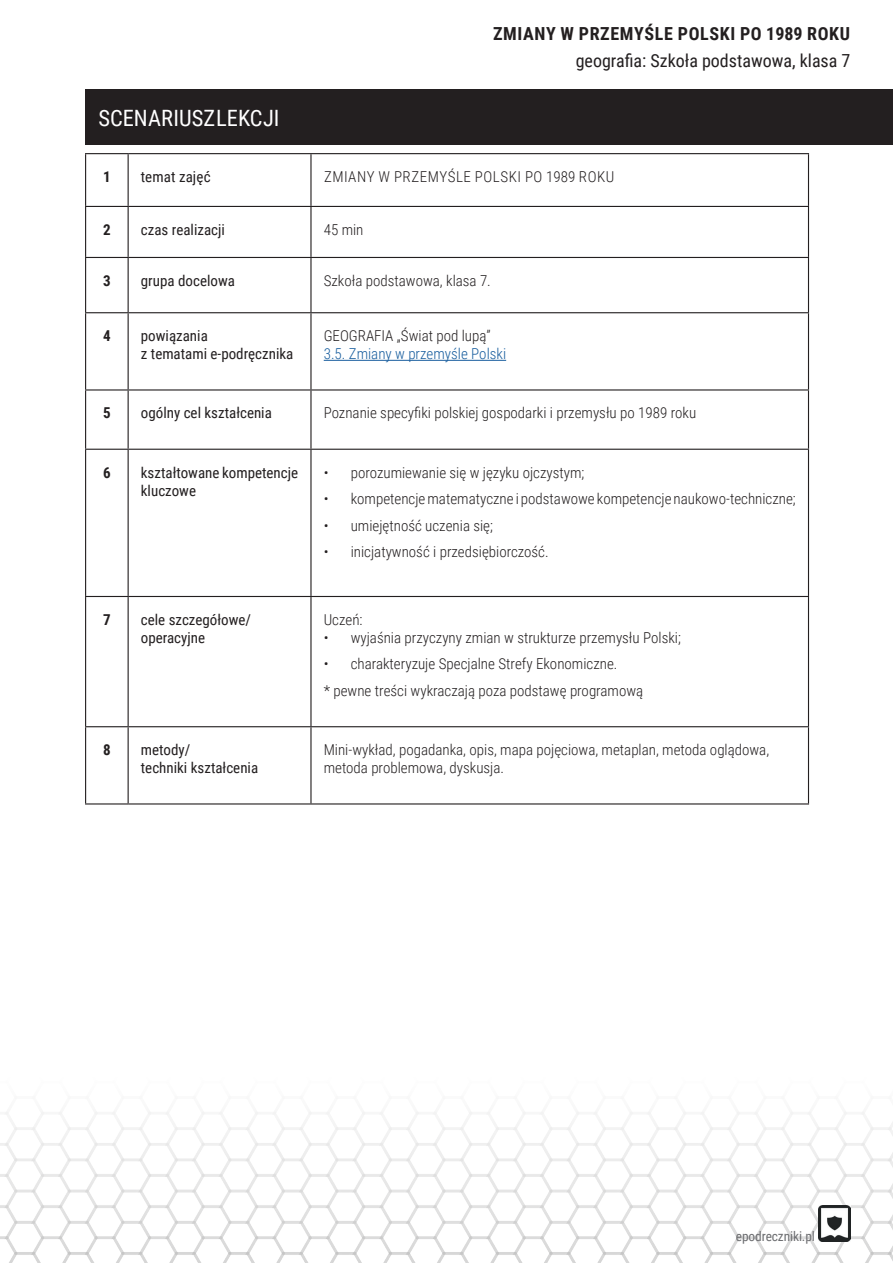
<style>
.page{position:relative;width:893px;height:1263px;background:#fff}
.page>*{position:absolute;margin:0;border:0;box-sizing:border-box;transform-origin:0 0}
.t1{font:22.5px "Roboto Condensed";letter-spacing:.005em;color:#fff}
.t2{font:18px "Roboto Condensed";color:#231f20}
.t3{font:700 18px "Roboto Condensed";letter-spacing:.035em;color:#231f20}
.t4{font:300 15px/26.5px "Roboto Condensed";color:#231f20}
.t5{font:15px/18px "Roboto Condensed";color:#231f20}
.t6{font:300 15px "Roboto Condensed";letter-spacing:.035em;color:#231f20}
.t7{font:300 15px "Roboto Condensed";color:#175d9e}
.t8{font:700 15px "Roboto Condensed";color:#231f20}
.t9{font:13.5px "Roboto Condensed";letter-spacing:-.01em;color:#6c6d70}
</style>
<div class="page">
<svg style="left:86px;top:154px;width:722px;height:649px"></svg>
<hr style="left:85px;top:153px;width:43px;height:1px;background:#231f20">
<hr style="left:85px;top:154px;width:1px;height:52px;background:#231f20">
<hr style="left:128px;top:153px;width:183px;height:1px;background:#231f20">
<hr style="left:128px;top:154px;width:1px;height:52px;background:#231f20">
<hr style="left:311px;top:153px;width:498px;height:1px;background:#231f20">
<hr style="left:310px;top:154px;width:2px;height:52px;background:#231f20">
<hr style="left:808px;top:154px;width:1px;height:52px;background:#231f20">
<hr style="left:85px;top:206px;width:43px;height:1px;background:#231f20">
<hr style="left:85px;top:207px;width:1px;height:50px;background:#231f20">
<hr style="left:128px;top:206px;width:183px;height:1px;background:#231f20">
<hr style="left:128px;top:207px;width:1px;height:50px;background:#231f20">
<hr style="left:311px;top:206px;width:498px;height:1px;background:#231f20">
<hr style="left:310px;top:207px;width:2px;height:50px;background:#231f20">
<hr style="left:808px;top:207px;width:1px;height:50px;background:#231f20">
<hr style="left:85px;top:257px;width:43px;height:1px;background:#231f20">
<hr style="left:85px;top:258px;width:1px;height:54px;background:#231f20">
<hr style="left:128px;top:257px;width:183px;height:1px;background:#231f20">
<hr style="left:128px;top:258px;width:1px;height:54px;background:#231f20">
<hr style="left:311px;top:257px;width:498px;height:1px;background:#231f20">
<hr style="left:310px;top:258px;width:2px;height:54px;background:#231f20">
<hr style="left:808px;top:258px;width:1px;height:54px;background:#231f20">
<hr style="left:85px;top:312px;width:43px;height:1px;background:#231f20">
<hr style="left:85px;top:313px;width:1px;height:76px;background:#231f20">
<hr style="left:128px;top:312px;width:183px;height:1px;background:#231f20">
<hr style="left:128px;top:313px;width:1px;height:76px;background:#231f20">
<hr style="left:311px;top:312px;width:498px;height:1px;background:#231f20">
<hr style="left:310px;top:313px;width:2px;height:76px;background:#231f20">
<hr style="left:808px;top:313px;width:1px;height:76px;background:#231f20">
<hr style="left:85px;top:389px;width:43px;height:1px;background:#231f20">
<hr style="left:85px;top:391px;width:1px;height:58px;background:#231f20">
<hr style="left:128px;top:389px;width:183px;height:1px;background:#231f20">
<hr style="left:128px;top:391px;width:1px;height:58px;background:#231f20">
<hr style="left:311px;top:389px;width:498px;height:1px;background:#231f20">
<hr style="left:310px;top:391px;width:2px;height:58px;background:#231f20">
<hr style="left:808px;top:391px;width:1px;height:58px;background:#231f20">
<hr style="left:85px;top:449px;width:43px;height:1px;background:#231f20">
<hr style="left:85px;top:450px;width:1px;height:146px;background:#231f20">
<hr style="left:128px;top:449px;width:183px;height:1px;background:#231f20">
<hr style="left:128px;top:450px;width:1px;height:146px;background:#231f20">
<hr style="left:311px;top:449px;width:498px;height:1px;background:#231f20">
<hr style="left:310px;top:450px;width:2px;height:146px;background:#231f20">
<hr style="left:808px;top:450px;width:1px;height:146px;background:#231f20">
<hr style="left:85px;top:596px;width:43px;height:1px;background:#231f20">
<hr style="left:85px;top:597px;width:1px;height:129px;background:#231f20">
<hr style="left:128px;top:596px;width:183px;height:1px;background:#231f20">
<hr style="left:128px;top:597px;width:1px;height:129px;background:#231f20">
<hr style="left:311px;top:596px;width:498px;height:1px;background:#231f20">
<hr style="left:310px;top:597px;width:2px;height:129px;background:#231f20">
<hr style="left:808px;top:597px;width:1px;height:129px;background:#231f20">
<hr style="left:85px;top:726px;width:43px;height:1px;background:#231f20">
<hr style="left:85px;top:727px;width:1px;height:76px;background:#231f20">
<hr style="left:128px;top:726px;width:183px;height:1px;background:#231f20">
<hr style="left:128px;top:727px;width:1px;height:76px;background:#231f20">
<hr style="left:311px;top:726px;width:498px;height:1px;background:#231f20">
<hr style="left:310px;top:727px;width:2px;height:76px;background:#231f20">
<hr style="left:808px;top:727px;width:1px;height:76px;background:#231f20">
<hr style="left:85px;top:803px;width:43px;height:1px;background:#231f20">
<hr style="left:128px;top:803px;width:183px;height:1px;background:#231f20">
<hr style="left:311px;top:803px;width:498px;height:1px;background:#231f20">
<hr style="left:324px;top:360px;width:182px;height:1px;background:#175d9e">
<img style="left:0;top:1112px;width:893px;height:151px">
<div style="left:85px;top:89px;width:808px;height:56px;background:#231f20"></div>
<img style="left:819px;top:1205px;width:31px;height:37px">
<p class="t3" style="left:493px;top:21px;width:359px">ZMIANY W PRZEMYŚLE POLSKI PO 1989 ROKU</p>
<h1 class="t1" style="left:98px;top:103px;width:183px">SCENARIUSZ LEKCJI</h1>
<p class="t2" style="left:576px;top:48px;width:276px">geografia: Szkoła podstawowa, klasa 7</p>
<p class="t8" style="left:103px;top:166px;width:9px">1</p>
<p class="t5" style="left:141px;top:167px;width:71px">temat zajęć</p>
<p class="t6" style="left:324px;top:166px;width:292px">ZMIANY W PRZEMYŚLE POLSKI PO 1989 ROKU</p>
<p class="t8" style="left:103px;top:219px;width:9px">2</p>
<p class="t5" style="left:141px;top:220px;width:86px">czas realizacji</p>
<p class="t4" style="left:324px;top:216px;width:41px">45 min</p>
<p class="t8" style="left:103px;top:270px;width:9px">3</p>
<p class="t5" style="left:141px;top:271px;width:96px">grupa docelowa</p>
<p class="t4" style="left:324px;top:267px;width:169px">Szkoła podstawowa, klasa 7.</p>
<p class="t8" style="left:103px;top:325px;width:9px">4</p>
<p class="t5" style="left:141px;top:326px;width:154px">powiązania<br>z tematami e-podręcznika</p>
<p class="t4" style="left:324px;top:322px;width:169px">GEOGRAFIA „Świat pod lupą”</p>
<p class="t7" style="left:324px;top:343px;width:184px">3.5. Zmiany w przemyśle Polski</p>
<p class="t8" style="left:103px;top:403px;width:9px">5</p>
<p class="t5" style="left:141px;top:404px;width:133px">ogólny cel kształcenia</p>
<p class="t4" style="left:324px;top:399px;width:374px">Poznanie specyfiki polskiej gospodarki i przemysłu po 1989 roku</p>
<p class="t8" style="left:103px;top:462px;width:9px">6</p>
<p class="t5" style="left:141px;top:463px;width:159px">kształtowane kompetencje kluczowe</p>
<p class="t4" style="left:324px;top:458px;width:262px">• porozumiewanie się w języku ojczystym;</p>
<p class="t4" style="left:324px;top:485px;width:473px">• kompetencje matematyczne i podstawowe kompetencje naukowo-techniczne;</p>
<p class="t4" style="left:324px;top:511px;width:171px">• umiejętność uczenia się;</p>
<p class="t4" style="left:324px;top:538px;width:226px">• inicjatywność i przedsiębiorczość.</p>
<p class="t8" style="left:103px;top:609px;width:9px">7</p>
<p class="t5" style="left:141px;top:610px;width:112px">cele szczegółowe/ operacyjne</p>
<p class="t4" style="left:324px;top:606px;width:40px">Uczeń:</p>
<p class="t4" style="left:324px;top:624px;width:359px">• wyjaśnia przyczyny zmian w strukturze przemysłu Polski;</p>
<p class="t4" style="left:324px;top:650px;width:321px">• charakteryzuje Specjalne Strefy Ekonomiczne.<br>* pewne treści wykraczają poza podstawę programową</p>
<p class="t8" style="left:103px;top:739px;width:9px">8</p>
<p class="t5" style="left:141px;top:740px;width:119px">metody/<br>techniki kształcenia</p>
<p class="t4" style="left:324px;top:740px;width:447px;line-height:18px">Mini-wykład, pogadanka, opis, mapa pojęciowa, metaplan, metoda oglądowa, metoda problemowa, dyskusja.</p>
<p class="t9" style="left:736px;top:1226px;width:81px">epodreczniki.pl</p>
</div>
